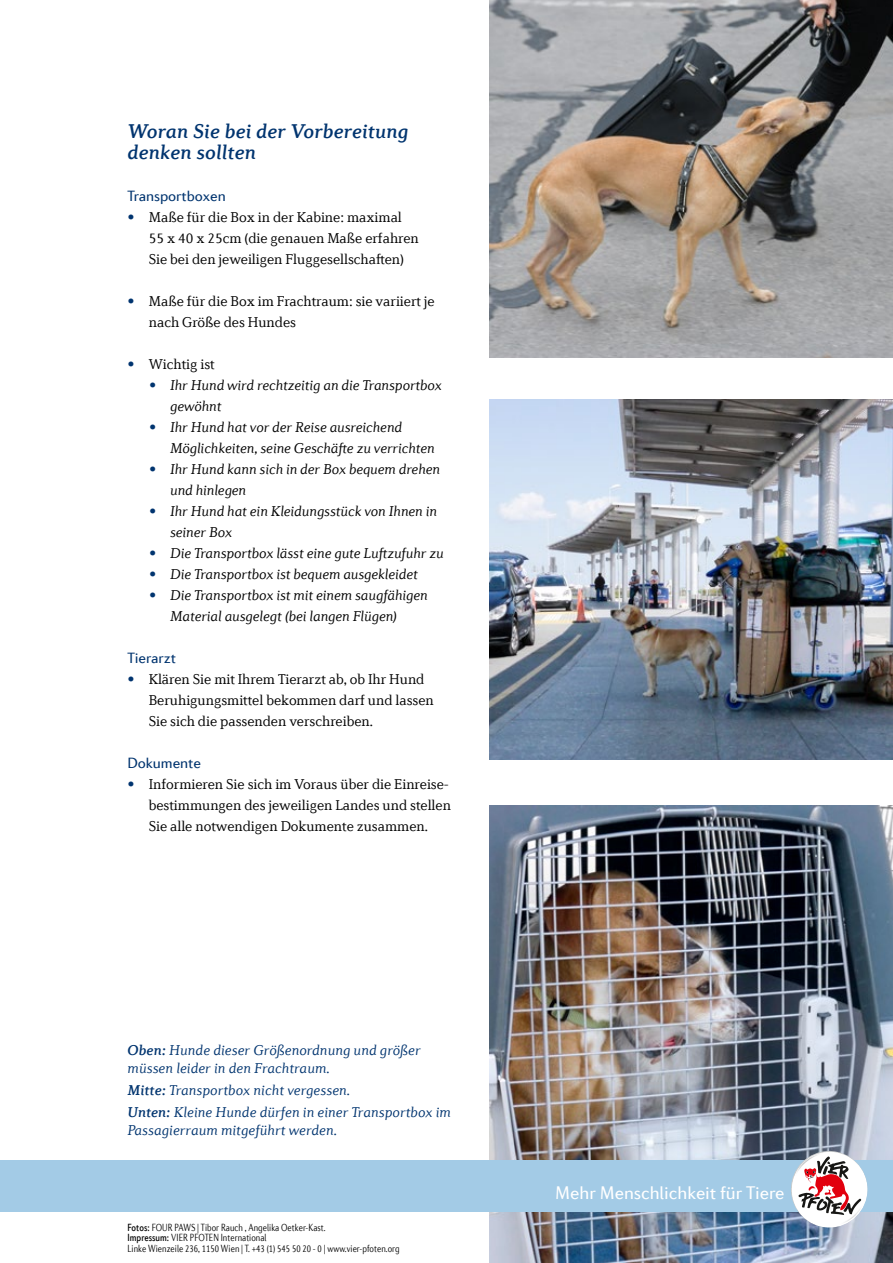
<style>
.page{position:relative;width:893px;height:1263px;background:#fff}
.page>*{position:absolute;margin:0;border:0;box-sizing:border-box;transform-origin:0 0}
.t1{font:italic 500 21px/21px "Diverda Serif Com";letter-spacing:.01em;color:#00346f}
.t2{font:18.45px "Diverda Sans Com";letter-spacing:-.005em;color:#fff}
.t3{font:300 15px/21px "Diverda Serif Com";letter-spacing:-.005em;color:#000}
.t4{font:italic 300 15px/21px "Diverda Serif Com";letter-spacing:-.005em;color:#000}
.t5{font:italic 300 15px/18px "Diverda Serif Com";letter-spacing:.005em;color:#00346f}
.t6{font:15px "Diverda Sans Com";letter-spacing:-.005em;color:#00346f}
.t7{font:300 10.5px/10.5px "Diverda Sans Com";letter-spacing:.005em;color:#000;scale:.8 1}
.s1{color:#00346f}
.s2{font-weight:500}
</style>
<div class="page">
<img style="left:489px;top:400px;width:404px;height:359px">
<img style="left:489px;top:0;width:404px;height:357px">
<img style="left:489px;top:806px;width:404px;height:457px">
<div style="left:0;top:1161px;width:893px;height:51px;background:#a3cbe6"></div>
<svg style="left:792px;top:1151px;width:75px;height:77px"></svg>
<h1 class="t1" style="left:128px;top:120px;width:282px">Woran Sie bei der Vorbereitung denken sollten</h1>
<p class="t6" style="left:128px;top:187px;width:100px">Transportboxen</p>
<p class="t3" style="left:149px;top:206px;width:272px;text-indent:-21px"><span class="s1">•</span> Maße für die Box in der Kabine: maximal<br>55 x 40 x 25cm (die genauen Maße erfahren<br>Sie bei den jeweiligen Fluggesellschaften)</p>
<p class="t3" style="left:149px;top:290px;width:287px;text-indent:-21px"><span class="s1">•</span> Maße für die Box im Frachtraum: sie variiert je nach Größe des Hundes</p>
<p class="t3" style="left:128px;top:353px;width:89px"><span class="s1">•</span> Wichtig ist</p>
<p class="t4" style="left:170px;top:374px;width:273px;text-indent:-21px"><span class="s1">•</span> Ihr Hund wird rechtzeitig an die Transportbox gewöhnt</p>
<p class="t4" style="left:170px;top:416px;width:266px;text-indent:-21px"><span class="s1">•</span> Ihr Hund hat vor der Reise ausreichend<br>Möglichkeiten, seine Geschäfte zu verrichten</p>
<p class="t4" style="left:170px;top:458px;width:271px;text-indent:-21px"><span class="s1">•</span> Ihr Hund kann sich in der Box bequem drehen und hinlegen</p>
<p class="t4" style="left:170px;top:500px;width:268px;text-indent:-21px"><span class="s1">•</span> Ihr Hund hat ein Kleidungsstück von Ihnen in seiner Box</p>
<p class="t4" style="left:149px;top:542px;width:296px"><span class="s1">•</span> Die Transportbox lässt eine gute Luftzufuhr zu</p>
<p class="t4" style="left:149px;top:563px;width:271px"><span class="s1">•</span> Die Transportbox ist bequem ausgekleidet</p>
<p class="t4" style="left:170px;top:584px;width:259px;text-indent:-21px"><span class="s1">•</span> Die Transportbox ist mit einem saugfähigen<br>Material ausgelegt (bei langen Flügen)</p>
<p class="t6" style="left:128px;top:649px;width:50px">Tierarzt</p>
<p class="t3" style="left:149px;top:668px;width:287px;text-indent:-21px"><span class="s1">•</span> Klären Sie mit Ihrem Tierarzt ab, ob Ihr Hund<br>Beruhigungsmittel bekommen darf und lassen<br>Sie sich die passenden verschreiben.</p>
<p class="t6" style="left:128px;top:754px;width:75px">Dokumente</p>
<p class="t3" style="left:149px;top:773px;width:304px;text-indent:-21px"><span class="s1">•</span> Informieren Sie sich im Voraus über die Einreise&shy;bestimmungen des jeweiligen Landes und stellen<br>Sie alle notwendigen Dokumente zusammen.</p>
<p class="t5" style="left:128px;top:1041px;width:295px"><span class="s2">Oben:</span> Hunde dieser Größenordnung und größer müssen leider in den Frachtraum.</p>
<p class="t5" style="left:128px;top:1079px;width:325px;line-height:22.2px"><span class="s2">Mitte:</span> Transportbox nicht vergessen.<br><span class="s2">Unten:</span> Kleine Hunde dürfen in einer Transportbox im</p>
<p class="t5" style="left:128px;top:1121px;width:211px">Passagierraum mitgeführt werden.</p>
<p class="t7" style="left:128px;top:1222px;width:342px"><span class="s2">Fotos:</span> FOUR PAWS | Tibor Rauch , Angelika Oetker-Kast.<br><span class="s2">Impressum:</span> VIER PFOTEN International<br>Linke Wienzeile 236, 1150 Wien | T. +43 (1) 545 50 20 - 0 | www.vier-pfoten.org</p>
<p class="t2" style="left:555px;top:1182px;width:231px">Mehr Menschlichkeit für Tiere</p>
</div>
